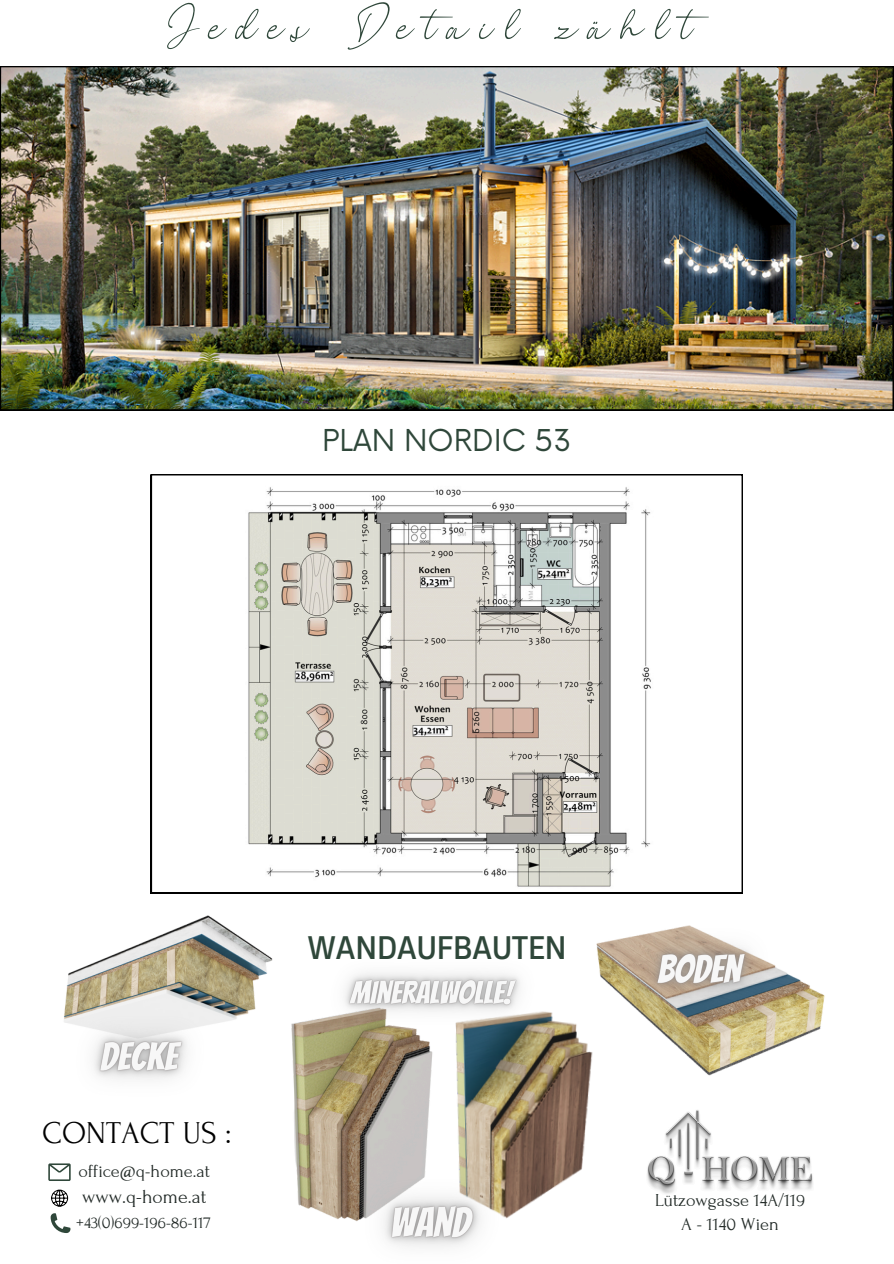
<style>
.page{position:relative;width:894px;height:1264px;background:#fff}
.page>*{position:absolute;margin:0;border:0;box-sizing:border-box;transform-origin:0 0}
.t1{font:97.65px "The Bigmaker";letter-spacing:.125em;color:#2f473a}
.t2{font:31.8px "Forum";color:#000}
.t3{font:30.6px "Heading Now 64";color:#2f473a}
.t4{font:29.4px "Now";color:#2f473a}
.t5{font:19.8px "Forum";color:#202825}
.t6{font:18.3px/24.8px "Forum";color:#202825;text-align:center}
.t7{font:16.8px "Forum";color:#202825}
</style>
<div class="page">
<img style="left:0;top:66px;width:893px;height:344px">
<img style="left:596px;top:941px;width:229px;height:135px">
<img style="left:67px;top:915px;width:206px;height:105px">
<img style="left:456px;top:1000px;width:147px;height:207px">
<img style="left:291px;top:1021px;width:142px;height:198px">
<img style="left:307px;top:973px;width:251px;height:77px">
<img style="left:337px;top:1148px;width:188px;height:99px">
<img style="left:64px;top:986px;width:167px;height:94px">
<img style="left:607px;top:925px;width:187px;height:114px">
<svg style="left:51px;top:1213px;width:19px;height:19px"></svg>
<svg style="left:48px;top:1163px;width:23px;height:17px"></svg>
<svg style="left:51px;top:1189px;width:17px;height:17px"></svg>
<img style="left:647px;top:1110px;width:166px;height:84px">
<svg style="left:151px;top:474px;width:591px;height:419px"></svg>
<h1 class="t1" style="left:166px;top:-19px;width:528px">Jedes Detail zählt</h1>
<p class="t4" style="left:322px;top:424px;width:250px">PLAN NORDIC 53</p>
<h5 class="t2" style="left:42px;top:1116px;width:191px">CONTACT US :</h5>
<p class="t6" style="left:79px;top:1158px;width:133px">office@q-home.at</p>
<p class="t5" style="left:82px;top:1186px;width:126px">www.q-home.at</p>
<p class="t7" style="left:76px;top:1213px;width:136px">+43(0)699-196-86-117</p>
<p class="t3" style="left:308px;top:926px;width:260px">WANDAUFBAUTEN</p>
<p class="t6" style="left:654px;top:1187px;width:151px">Lützowgasse 14A/119<br>A - 1140 Wien</p>
</div>
